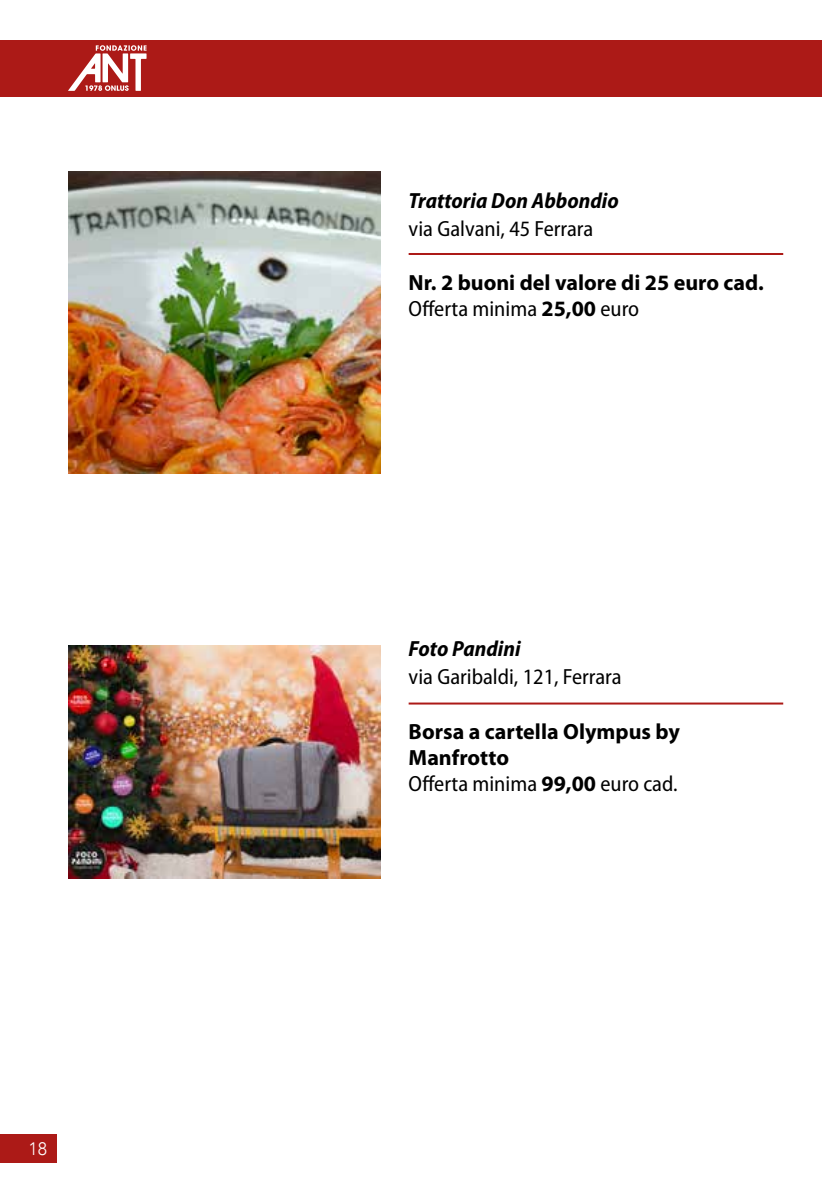
<style>
.page{position:relative;width:840px;height:1191px;background:#fff}
.page>*{position:absolute;margin:0;border:0;box-sizing:border-box;transform-origin:0 0}
.t1{font:700 22px/26px "Myriad Pro";color:#000}
.t2{font:semi-condensed 22px "Myriad Pro";color:#000}
.t3{font:italic 700 semi-condensed 22px "Myriad Pro";color:#000}
.t4{font:300 18px "Avenir";color:#fff}
.s1{font-weight:400;font-stretch:semi-condensed}
</style>
<div class="page">
<div style="left:0;top:1134px;width:57px;height:28px;background:#ac1a17"></div>
<div style="left:0;top:40px;width:839px;height:56px;background:#ac1a17"></div>
<div style="left:822px;top:0;width:17px;height:1191px;background:#fff"></div>
<img style="left:68px;top:172px;width:312px;height:301px">
<img style="left:68px;top:646px;width:312px;height:232px">
<hr style="left:408px;top:253px;width:374px;height:2px;background:#ac1a17">
<hr style="left:408px;top:702px;width:374px;height:2px;background:#ac1a17">
<svg style="left:68px;top:45px;width:78px;height:46px"></svg>
<p class="t4" style="left:28px;top:1138px;width:20px">18</p>
<p class="t3" style="left:408px;top:187px;width:211px">Trattoria Don Abbondio</p>
<p class="t2" style="left:408px;top:215px;width:186px">via Galvani, 45 Ferrara</p>
<p class="t1" style="left:408px;top:268px;width:356px">Nr. 2 buoni del valore di 25 euro cad.<br><span class="s1">Offerta minima</span> 25,00 <span class="s1">euro</span></p>
<p class="t3" style="left:408px;top:635px;width:113px">Foto Pandini</p>
<p class="t2" style="left:408px;top:663px;width:214px">via Garibaldi, 121, Ferrara</p>
<p class="t1" style="left:408px;top:718px;width:273px">Borsa a cartella Olympus by<br>Manfrotto<br><span class="s1">Offerta minima</span> 99,00 <span class="s1">euro cad.</span></p>
</div>
